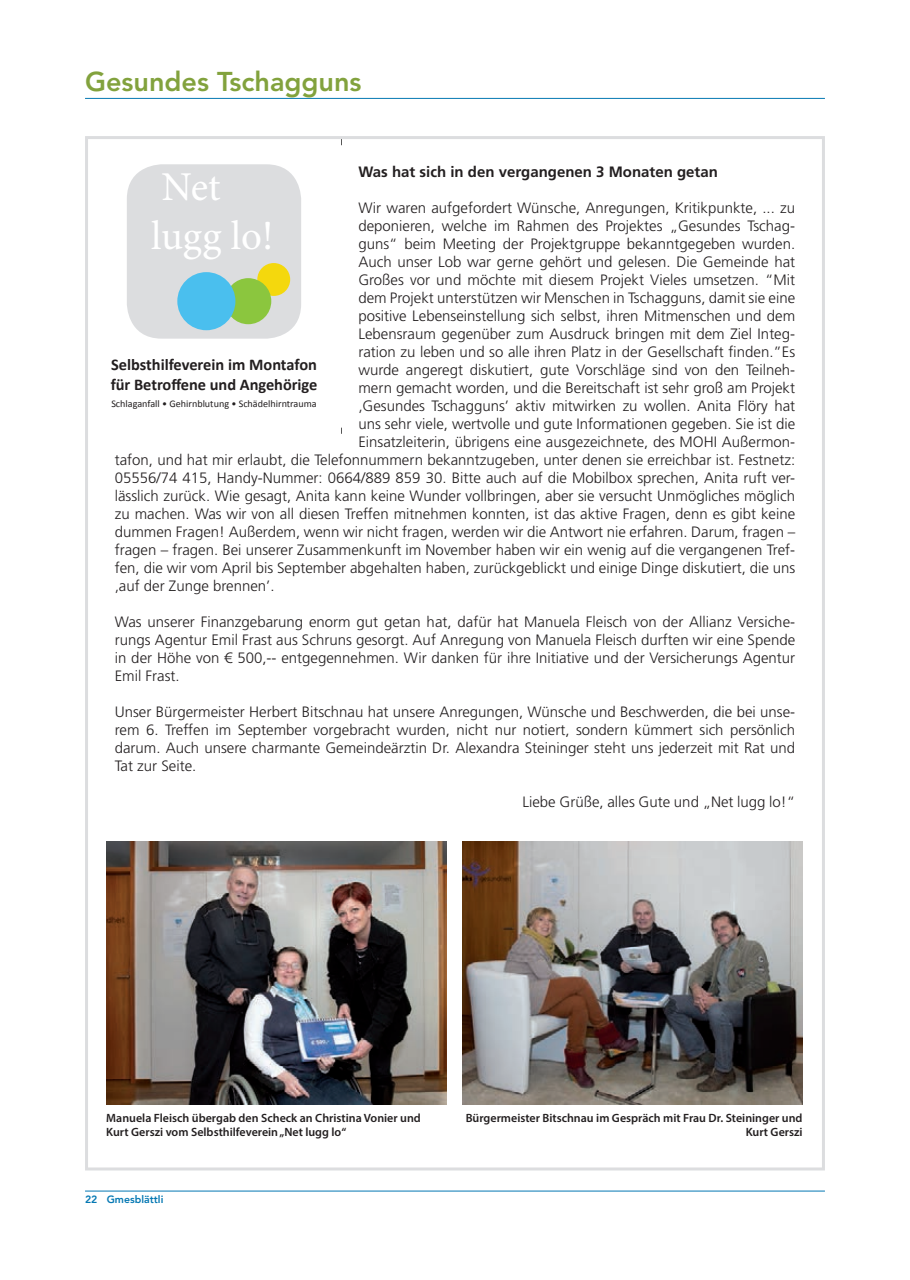
<style>
.page{position:relative;width:910px;height:1280px;background:#fff}
.page>*{position:absolute;margin:0;border:0;box-sizing:border-box;transform-origin:0 0}
.t1{font:40.95px/49.2px "Minion Pro";color:#fff}
.Laufender_Text{font:800 27px "Avenir";color:#82a23d}
.t2{font:700 16.35px/19.6px "Calibri";color:#231f20}
.Laufender_Text-2{font:300 15px/18px "Frutiger LT Std";color:#231f20;text-align:justify}
.Laufender_Text-3{font:700 15px "Frutiger LT Std";color:#231f20}
.Bildtext_rechtsbündi{font:600 12px/14.4px "Myriad Pro";color:#231f20;text-align:right}
.t3{font:800 10.5px "Avenir";color:#0578b3}
.t4{font:10.2px "Calibri";color:#231f20}
</style>
<div class="page">
<hr style="left:85px;top:98px;width:740px;height:1px;background:#0578b3">
<hr style="left:85px;top:1191px;width:740px;height:1px;background:#0578b3">
<div style="left:85px;top:136px;width:740px;height:1034px;background:#fff;border:3px solid #dcdddf"></div>
<div style="left:127px;top:164px;width:174px;height:175px;background:#dcdddf;border-radius:35px"></div>
<div style="left:257px;top:263px;width:33px;height:33px;background:#f4d80d;border-radius:50%"></div>
<div style="left:225px;top:278px;width:46px;height:46px;background:#8bc63e;border-radius:50%"></div>
<div style="left:177px;top:272px;width:58px;height:58px;background:#4abfee;border-radius:50%"></div>
<img style="left:462px;top:841px;width:341px;height:263px">
<img style="left:106px;top:841px;width:340px;height:263px">
<p class="Laufender_Text" style="left:85px;top:65px;width:278px">Gesundes Tschagguns</p>
<p class="Laufender_Text-3" style="left:358px;top:163px;width:361px">Was hat sich in den vergangenen 3 Monaten getan</p>
<p class="Laufender_Text-2" style="left:358px;top:199px;width:438px">Wir waren aufgefordert Wünsche, Anregungen, Kritikpunkte, ... zu</p>
<p class="Laufender_Text-2" style="left:358px;top:217px;width:438px">deponieren, welche im Rahmen des Projektes „Gesundes Tschag-</p>
<p class="Laufender_Text-2" style="left:358px;top:235px;width:438px">guns“ beim Meeting der Projektgruppe bekanntgegeben wurden.</p>
<p class="Laufender_Text-2" style="left:358px;top:253px;width:438px">Auch unser Lob war gerne gehört und gelesen. Die Gemeinde hat</p>
<p class="Laufender_Text-2" style="left:358px;top:271px;width:438px">Großes vor und möchte mit diesem Projekt Vieles umsetzen. “Mit</p>
<p class="Laufender_Text-2" style="left:358px;top:289px;width:438px">dem Projekt unterstützen wir Menschen in Tschagguns, damit sie eine</p>
<p class="Laufender_Text-2" style="left:358px;top:307px;width:438px">positive Lebenseinstellung sich selbst, ihren Mitmenschen und dem</p>
<p class="Laufender_Text-2" style="left:358px;top:325px;width:438px">Lebensraum gegenüber zum Ausdruck bringen mit dem Ziel Integ-</p>
<p class="Laufender_Text-2" style="left:358px;top:343px;width:438px">ration zu leben und so alle ihren Platz in der Gesellschaft finden.”Es</p>
<p class="Laufender_Text-2" style="left:358px;top:361px;width:438px">wurde angeregt diskutiert, gute Vorschläge sind von den Teilneh-</p>
<p class="Laufender_Text-2" style="left:358px;top:379px;width:438px">mern gemacht worden, und die Bereitschaft ist sehr groß am Projekt</p>
<p class="Laufender_Text-2" style="left:358px;top:397px;width:438px">‚Gesundes Tschagguns’ aktiv mitwirken zu wollen. Anita Flöry hat</p>
<p class="Laufender_Text-2" style="left:358px;top:415px;width:438px">uns sehr viele, wertvolle und gute Informationen gegeben. Sie ist die</p>
<p class="Laufender_Text-2" style="left:358px;top:433px;width:438px">Einsatzleiterin, übrigens eine ausgezeichnete, des MOHI Außermon-</p>
<p class="Laufender_Text-2" style="left:115px;top:451px;width:682px">tafon, und hat mir erlaubt, die Telefonnummern bekanntzugeben, unter denen sie erreichbar ist. Festnetz:</p>
<p class="Laufender_Text-2" style="left:115px;top:469px;width:682px">05556/74 415, Handy-Nummer: 0664/889 859 30. Bitte auch auf die Mobilbox sprechen, Anita ruft ver-</p>
<p class="Laufender_Text-2" style="left:115px;top:487px;width:682px">lässlich zurück. Wie gesagt, Anita kann keine Wunder vollbringen, aber sie versucht Unmögliches möglich</p>
<p class="Laufender_Text-2" style="left:115px;top:505px;width:682px">zu machen. Was wir von all diesen Treffen mitnehmen konnten, ist das aktive Fragen, denn es gibt keine</p>
<p class="Laufender_Text-2" style="left:115px;top:523px;width:682px">dummen Fragen! Außerdem, wenn wir nicht fragen, werden wir die Antwort nie erfahren. Darum, fragen –</p>
<p class="Laufender_Text-2" style="left:115px;top:541px;width:682px">fragen – fragen. Bei unserer Zusammenkunft im November haben wir ein wenig auf die vergangenen Tref-</p>
<p class="Laufender_Text-2" style="left:115px;top:559px;width:682px">fen, die wir vom April bis September abgehalten haben, zurückgeblickt und einige Dinge diskutiert, die uns</p>
<p class="Laufender_Text-2" style="left:115px;top:577px;width:161px">‚auf der Zunge brennen’.</p>
<p class="Laufender_Text-2" style="left:115px;top:613px;width:682px">Was unserer Finanzgebarung enorm gut getan hat, dafür hat Manuela Fleisch von der Allianz Versiche&shy;rungs Agentur Emil Frast aus Schruns gesorgt. Auf Anregung von Manuela Fleisch durften wir eine Spende in der Höhe von € 500,-- entgegennehmen. Wir danken für ihre Initiative und der Versicherungs Agentur Emil Frast.</p>
<p class="Laufender_Text-2" style="left:115px;top:703px;width:682px">Unser Bürgermeister Herbert Bitschnau hat unsere Anregungen, Wünsche und Beschwerden, die bei unse&shy;rem 6. Treffen im September vorgebracht wurden, nicht nur notiert, sondern kümmert sich persönlich darum. Auch unsere charmante Gemeindeärztin Dr. Alexandra Steininger steht uns jederzeit mit Rat und Tat zur Seite.</p>
<p class="Laufender_Text-2" style="left:522px;top:793px;width:274px">Liebe Grüße, alles Gute und „Net lugg lo!“</p>
<p class="t1" style="left:151px;top:162px;width:124px">Net lugg lo!</p>
<p class="t2" style="left:111px;top:355px;width:208px">Selbsthilfeverein im Montafon für Betroffene und Angehörige</p>
<p class="t4" style="left:111px;top:397px;width:207px">Schlaganfall • Gehirnblutung • Schädelhirntrauma</p>
<p class="Bildtext_rechtsbündi" style="left:106px;top:1110px;width:316px">Manuela Fleisch übergab den Scheck an Christina Vonier und</p>
<p class="Bildtext_rechtsbündi" style="left:106px;top:1125px;width:241px">Kurt Gerszi vom Selbsthilfeverein „Net lugg lo“</p>
<p class="t3" style="left:85px;top:1193px;width:80px">22 Gmesblättli</p>
<p class="Bildtext_rechtsbündi" style="left:466px;top:1110px;width:338px">Bürgermeister Bitschnau im Gespräch mit Frau Dr. Steininger und<br>Kurt Gerszi</p>
</div>
